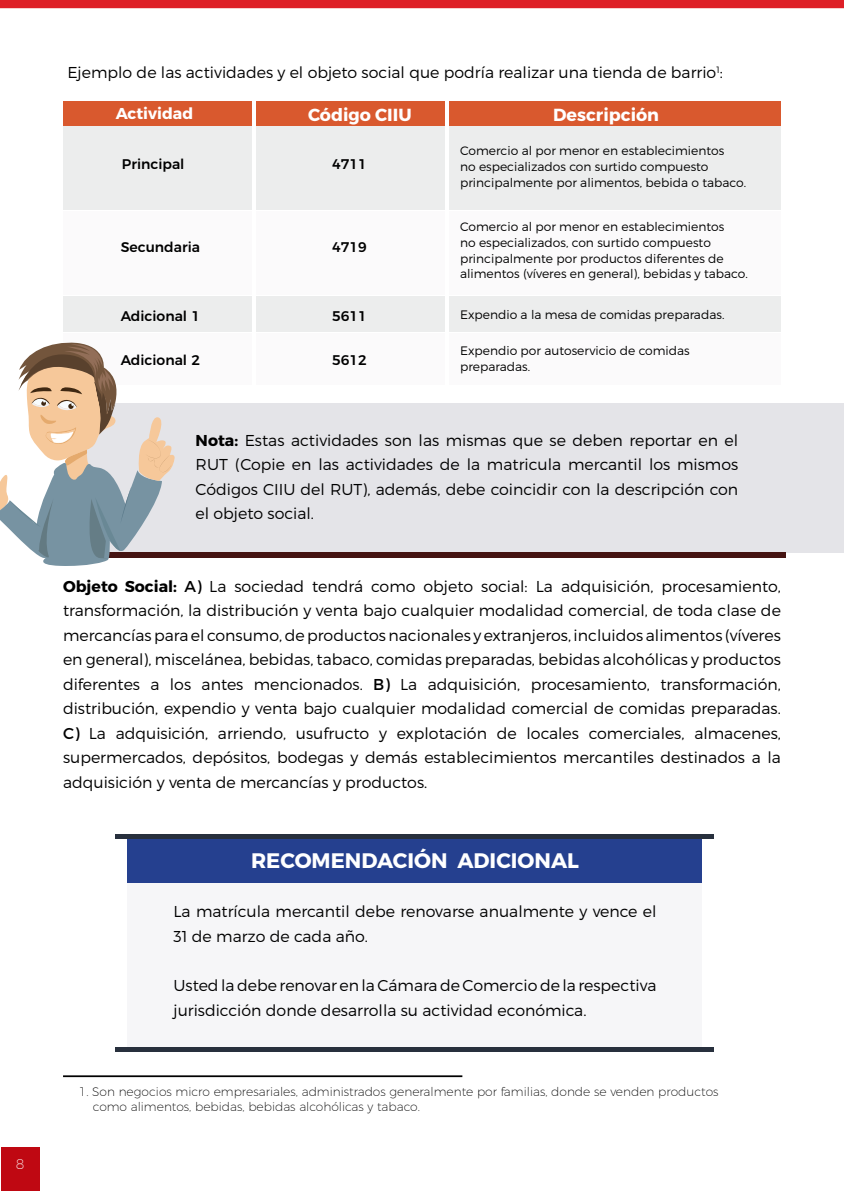
<style>
.page{position:relative;width:844px;height:1191px;background:#fff}
.page>*{position:absolute;margin:0;border:0;box-sizing:border-box;transform-origin:0 0}
.t1{font:700 21px "Montserrat";color:#fff}
.t2{font:700 17.5px "Montserrat";color:#fff}
.t3{font:300 15.75px/24.5px "Montserrat";color:#000;text-align:justify}
.t4{font:700 15.75px "Montserrat";color:#fff}
.t5{font:500 14px "Montserrat";color:#000}
.t6{font:200 14px "Montserrat Alternates";color:#fff}
.t7{font:300 12.25px/15.8px "Montserrat";color:#000}
.t8{font:200 12.25px/14.7px "Montserrat";color:#000}
.s1{font-weight:700}
.s2{font-weight:400}
</style>
<div class="page">
<div style="left:1px;top:1147px;width:39px;height:44px;background:#bf0812"></div>
<div style="left:0;top:0;width:843px;height:8px;background:#de1f26"></div>
<div style="left:84px;top:403px;width:759px;height:150px;background:#e4e4e8"></div>
<div style="left:127px;top:880px;width:574px;height:169px;background:#f6f6f8"></div>
<div style="left:127px;top:838px;width:574px;height:45px;background:#25408f"></div>
<div style="left:115px;top:833px;width:598px;height:5px;background:#28303d"></div>
<div style="left:115px;top:1047px;width:598px;height:5px;background:#28303d"></div>
<div style="left:58px;top:553px;width:727px;height:5px;background:#451412"></div>
<hr style="left:63px;top:1075px;width:399px;height:2px;background:#000">
<div style="left:63px;top:102px;width:188px;height:24px;background:#d9592e"></div>
<div style="left:63px;top:126px;width:188px;height:83px;background:#eceded"></div>
<div style="left:63px;top:211px;width:188px;height:83px;background:#fbfafb"></div>
<div style="left:63px;top:296px;width:188px;height:35px;background:#eceded"></div>
<div style="left:63px;top:333px;width:188px;height:52px;background:#fbfafb"></div>
<div style="left:256px;top:102px;width:188px;height:24px;background:#d9592e"></div>
<div style="left:256px;top:126px;width:188px;height:83px;background:#eceded"></div>
<div style="left:256px;top:211px;width:188px;height:83px;background:#fbfafb"></div>
<div style="left:256px;top:296px;width:188px;height:35px;background:#eceded"></div>
<div style="left:256px;top:333px;width:188px;height:52px;background:#fbfafb"></div>
<div style="left:449px;top:102px;width:331px;height:24px;background:#d9592e"></div>
<div style="left:449px;top:126px;width:331px;height:83px;background:#eceded"></div>
<div style="left:449px;top:211px;width:331px;height:83px;background:#fbfafb"></div>
<div style="left:449px;top:296px;width:331px;height:35px;background:#eceded"></div>
<div style="left:449px;top:333px;width:331px;height:52px;background:#fbfafb"></div>
<svg style="left:0;top:342px;width:175px;height:224px"></svg>
<p class="t6" style="left:16px;top:1153px;width:10px">8</p>
<p class="t3" style="left:67px;top:60px;width:656px">Ejemplo de las actividades y el objeto social que podría realizar una tienda de barrio<sup>1</sup>:</p>
<p class="t4" style="left:116px;top:104px;width:79px">Actividad</p>
<p class="t2" style="left:308px;top:104px;width:105px">Código CIIU</p>
<p class="t2" style="left:553px;top:104px;width:107px">Descripción</p>
<p class="t5" style="left:122px;top:153px;width:64px">Principal</p>
<p class="t7" style="left:460px;top:143px;width:287px">Comercio al por menor en establecimientos<br>no especializados con surtido compuesto principalmente por alimentos, bebida o tabaco.</p>
<p class="t7" style="left:460px;top:219px;width:289px">Comercio al por menor en establecimientos<br>no especializados, con surtido compuesto principalmente por productos diferentes de alimentos (víveres en general), bebidas y tabaco.</p>
<p class="t7" style="left:460px;top:307px;width:266px">Expendio a la mesa de comidas preparadas.</p>
<p class="t7" style="left:460px;top:342px;width:231px">Expendio por autoservicio de comidas preparadas.</p>
<p class="t5" style="left:332px;top:153px;width:36px">4711</p>
<p class="t5" style="left:121px;top:235px;width:81px">Secundaria</p>
<p class="t5" style="left:332px;top:235px;width:36px">4719</p>
<p class="t5" style="left:121px;top:304px;width:81px">Adicional 1</p>
<p class="t5" style="left:121px;top:348px;width:81px">Adicional 2</p>
<p class="t5" style="left:332px;top:304px;width:36px">5611</p>
<p class="t5" style="left:332px;top:348px;width:36px">5612</p>
<p class="t3" style="left:195px;top:427px;width:544px"><span class="s1">Nota:</span> Estas actividades son las mismas que se deben reportar en el RUT (Copie en las actividades de la matricula mercantil los mismos Códigos CIIU del RUT), además, debe coincidir con la descripción con el objeto social.</p>
<p class="t3" style="left:63px;top:573px;width:719px"><span class="s1">Objeto Social:</span> <span class="s2">A)</span> La sociedad tendrá como objeto social: La adquisición, procesamiento, transformación, la distribución y venta bajo cualquier modalidad comercial, de toda clase de mercancías para el consumo, de productos nacionales y extranjeros, incluidos alimentos (víveres en general), miscelánea, bebidas, tabaco, comidas preparadas, bebidas alcohólicas y productos diferentes a los antes mencionados. <span class="s2">B)</span> La adquisición, procesamiento, transformación, distribución, expendio y venta bajo cualquier modalidad comercial de comidas preparadas.<br><span class="s2">C)</span> La adquisición, arriendo, usufructo y explotación de locales comerciales, almacenes, supermercados, depósitos, bodegas y demás establecimientos mercantiles destinados a la adquisición y venta de mercancías y productos.</p>
<h1 class="t1" style="left:251px;top:848px;width:329px">RECOMENDACIÓN ADICIONAL</h1>
<p class="t3" style="left:173px;top:899px;width:484px">La matrícula mercantil debe renovarse anualmente y vence el<br>31 de marzo de cada año.</p>
<p class="t3" style="left:173px;top:973px;width:484px">Usted la debe renovar en la Cámara de Comercio de la respectiva jurisdicción donde desarrolla su actividad económica.</p>
<p class="t8" style="left:93px;top:1083px;width:627px;text-indent:-14px">1. Son negocios micro empresariales, administrados generalmente por familias, donde se venden productos como alimentos, bebidas, bebidas alcohólicas y tabaco.</p>
</div>
